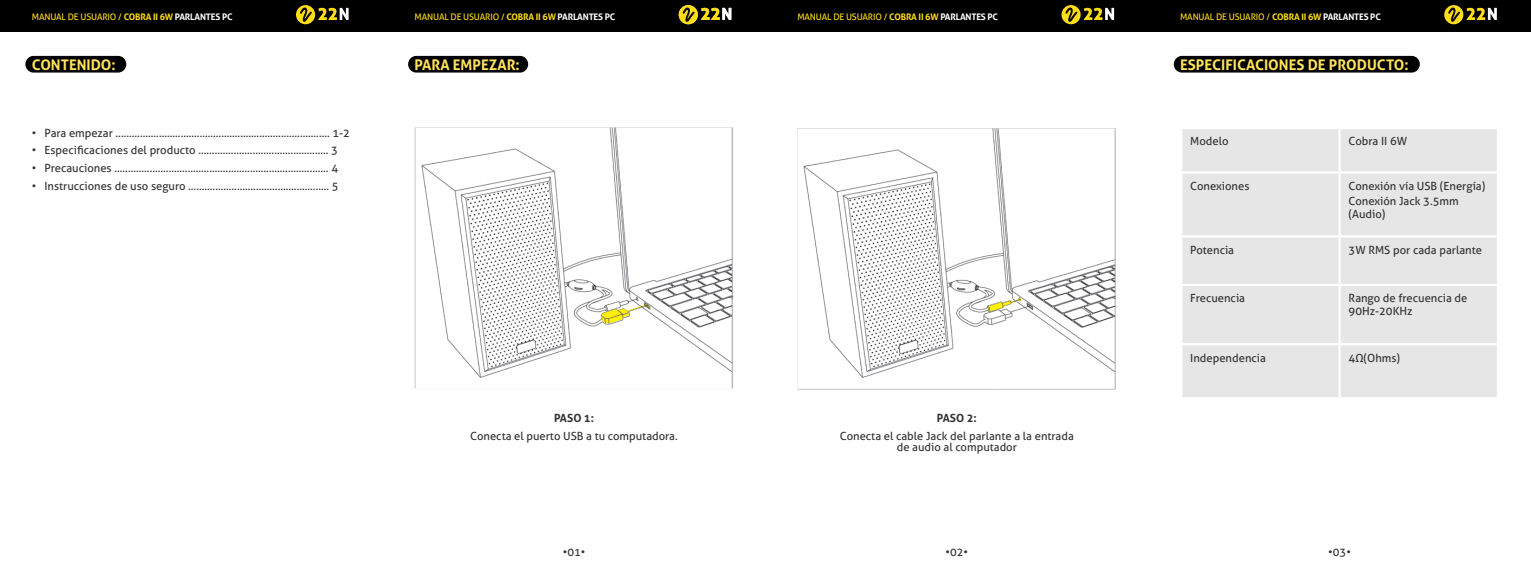
<style>
.page{position:relative;width:1531px;height:575px;background:#fff}
.page>*{position:absolute;margin:0;border:0;box-sizing:border-box;transform-origin:0 0}
.TXT_BASE{font:700 14.62px "Aller";color:#ffe35b}
.TXT_BASE-2{font:11.25px/11.2px "Aller";color:#333;text-align:center}
.TXT_BASE-3{font:700 11.25px "Aller";color:#333}
.t1{font:9px "Aller";letter-spacing:-.02em;color:#ffdd17}
.s1{font-weight:700}
.s2{font-weight:700;color:#fff}
</style>
<div class="page">
<div style="left:0;top:0;width:796px;height:32px;background:#000"></div>
<div style="left:732px;top:0;width:799px;height:32px;background:#000"></div>
<svg style="left:318px;top:8px;width:31px;height:12px"></svg>
<svg style="left:296px;top:5px;width:19px;height:19px"></svg>
<svg style="left:299px;top:7px;width:13px;height:16px"></svg>
<svg style="left:1061px;top:5px;width:19px;height:19px"></svg>
<svg style="left:1065px;top:7px;width:49px;height:16px"></svg>
<svg style="left:1444px;top:5px;width:19px;height:19px"></svg>
<svg style="left:1447px;top:7px;width:50px;height:16px"></svg>
<svg style="left:701px;top:8px;width:30px;height:12px"></svg>
<div style="left:679px;top:5px;width:19px;height:19px;background:#ffdd17;border-radius:50%"></div>
<svg style="left:682px;top:7px;width:13px;height:16px"></svg>
<div style="left:25px;top:56px;width:101px;height:16px;background:#000;border-radius:8px"></div>
<div style="left:408px;top:56px;width:120px;height:16px;background:#000;border-radius:8px"></div>
<div style="left:1174px;top:56px;width:246px;height:16px;background:#000;border-radius:8px"></div>
<div style="left:1182px;top:129px;width:315px;height:267px;background:#e6e6e6"></div>
<hr style="left:1338px;top:129px;width:2px;height:42px;background:#fff">
<hr style="left:1180px;top:171px;width:159px;height:2px;background:#fff">
<hr style="left:1339px;top:171px;width:160px;height:2px;background:#fff">
<hr style="left:1338px;top:173px;width:2px;height:62px;background:#fff">
<hr style="left:1180px;top:235px;width:159px;height:2px;background:#fff">
<hr style="left:1339px;top:235px;width:160px;height:2px;background:#fff">
<hr style="left:1338px;top:237px;width:2px;height:46px;background:#fff">
<hr style="left:1180px;top:283px;width:159px;height:3px;background:#fff">
<hr style="left:1339px;top:283px;width:160px;height:3px;background:#fff">
<hr style="left:1338px;top:286px;width:2px;height:56px;background:#fff">
<hr style="left:1180px;top:342px;width:159px;height:3px;background:#fff">
<hr style="left:1339px;top:342px;width:160px;height:3px;background:#fff">
<hr style="left:1338px;top:345px;width:2px;height:51px;background:#fff">
<img style="left:415px;top:127px;width:318px;height:261px">
<svg style="left:601px;top:302px;width:49px;height:21px"></svg>
<img style="left:627px;top:304px;width:18px;height:7px">
<img style="left:601px;top:308px;width:28px;height:15px">
<img style="left:797px;top:128px;width:319px;height:261px">
<svg style="left:988px;top:297px;width:33px;height:14px"></svg>
<p class="t1" style="left:32px;top:12px;width:202px">MANUAL DE USUARIO / <span class="s1">COBRA II 6W</span> <span class="s2">PARLANTES PC</span></p>
<p class="t1" style="left:415px;top:12px;width:202px">MANUAL DE USUARIO / <span class="s1">COBRA II 6W</span> <span class="s2">PARLANTES PC</span></p>
<p class="t1" style="left:797px;top:12px;width:202px">MANUAL DE USUARIO / <span class="s1">COBRA II 6W</span> <span class="s2">PARLANTES PC</span></p>
<p class="t1" style="left:1180px;top:12px;width:202px">MANUAL DE USUARIO / <span class="s1">COBRA II 6W</span> <span class="s2">PARLANTES PC</span></p>
<p class="TXT_BASE" style="left:32px;top:55px;width:86px">CONTENIDO:</p>
<p class="TXT_BASE" style="left:414px;top:55px;width:107px">PARA EMPEZAR:</p>
<p class="TXT_BASE" style="left:1180px;top:55px;width:230px">ESPECIFICACIONES DE PRODUCTO:</p>
<p class="TXT_BASE-2" style="left:32px;top:127px;width:320px">• Para empezar ............................................................................... 1-2</p>
<p class="TXT_BASE-2" style="left:32px;top:144px;width:308px">• Especificaciones del producto ................................................ 3</p>
<p class="TXT_BASE-2" style="left:32px;top:162px;width:308px">• Precauciones ............................................................................... 4</p>
<p class="TXT_BASE-2" style="left:32px;top:180px;width:308px">• Instrucciones de uso seguro .................................................... 5</p>
<p class="TXT_BASE-3" style="left:554px;top:410px;width:41px">PASO 1:</p>
<p class="TXT_BASE-2" style="left:470px;top:429px;width:209px">Conecta el puerto USB a tu computadora.</p>
<p class="TXT_BASE-3" style="left:937px;top:410px;width:41px">PASO 2:</p>
<p class="TXT_BASE-2" style="left:840px;top:429px;width:235px">Conecta el cable Jack del parlante a la entrada de audio al computador</p>
<p class="TXT_BASE-2" style="left:1190px;top:136px;width:40px">Modelo</p>
<p class="TXT_BASE-2" style="left:1348px;top:136px;width:60px">Cobra II 6W</p>
<p class="TXT_BASE-2" style="left:1190px;top:180px;width:61px">Conexiones</p>
<p class="TXT_BASE-2" style="left:1348px;top:180px;width:138px">Conexión vía USB (Energía)</p>
<p class="TXT_BASE-2" style="left:1348px;top:195px;width:112px">Conexión Jack 3.5mm</p>
<p class="TXT_BASE-2" style="left:1348px;top:208px;width:38px">(Audio)</p>
<p class="TXT_BASE-2" style="left:1190px;top:244px;width:45px">Potencia</p>
<p class="TXT_BASE-2" style="left:1348px;top:244px;width:135px">3W RMS por cada parlante</p>
<p class="TXT_BASE-2" style="left:1190px;top:292px;width:56px">Frecuencia</p>
<p class="TXT_BASE-2" style="left:1348px;top:292px;width:120px">Rango de frecuencia de</p>
<p class="TXT_BASE-2" style="left:1348px;top:305px;width:65px">90Hz-20KHz</p>
<p class="TXT_BASE-2" style="left:1190px;top:351px;width:77px">Independencia</p>
<p class="TXT_BASE-2" style="left:1348px;top:351px;width:53px">4Ω(Ohms)</p>
<p class="TXT_BASE-2" style="left:563px;top:546px;width:24px">•01•</p>
<p class="TXT_BASE-2" style="left:945px;top:546px;width:24px">•02•</p>
<p class="TXT_BASE-2" style="left:1328px;top:546px;width:24px">•03•</p>
</div>
